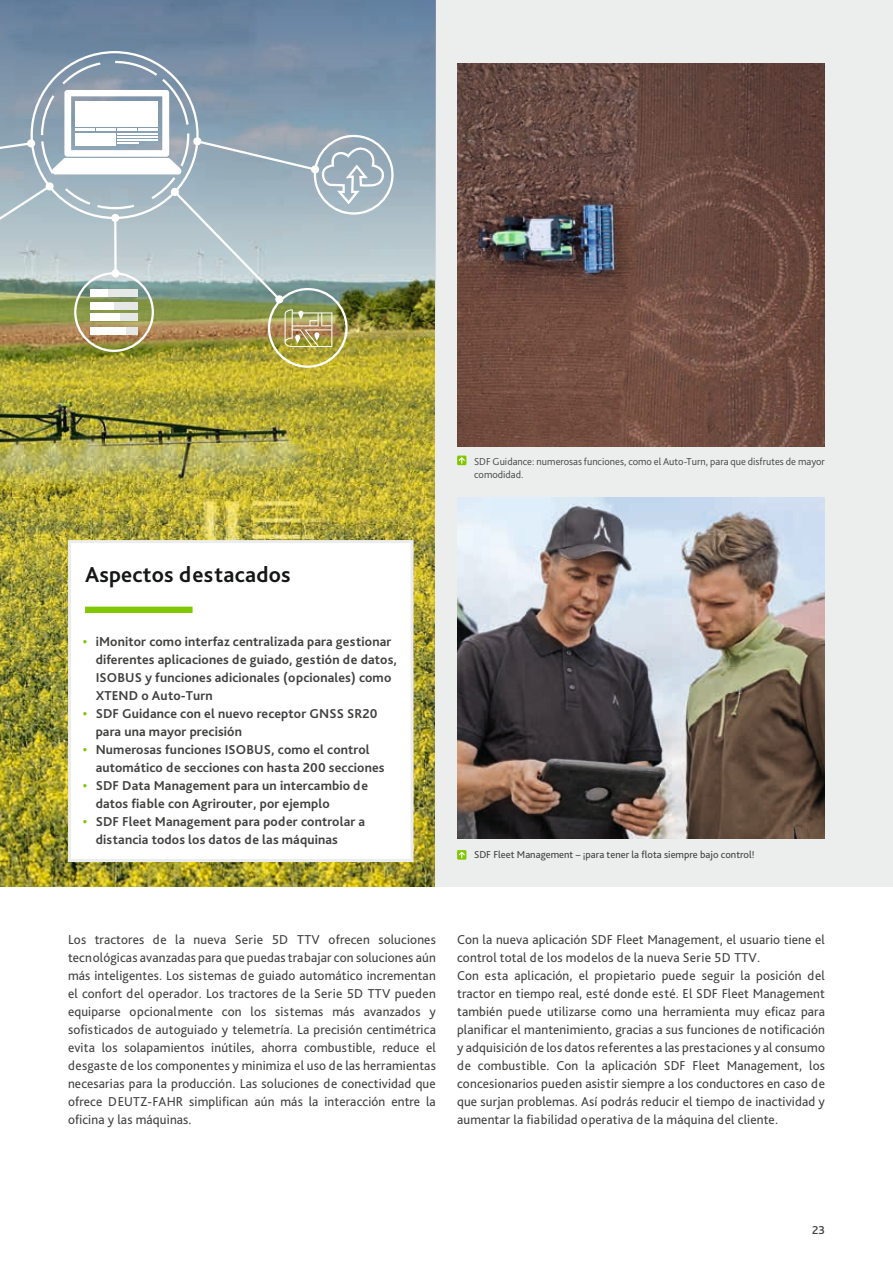
<style>
.page{position:relative;width:893px;height:1263px;background:#fff}
.page>*{position:absolute;margin:0;border:0;box-sizing:border-box;transform-origin:0 0}
.t1{font:700 22.5px "Bliss Pro";letter-spacing:.01em;color:#151616}
.t2{font:13.5px/18px "Bliss Pro";letter-spacing:.01em;color:#414140;text-align:justify}
.t3{font:700 13.5px/18px "Bliss Pro";letter-spacing:.01em;color:#414140}
.t4{font:500 12px "Bliss Pro";color:#414140}
.t5{font:300 10.5px/12.8px "Bliss Pro";color:#414140}
.t6{font:10.5px "Bliss Pro";color:#414140}
.s1{color:#80c700}
</style>
<div class="page">
<img style="left:0;top:363px;width:436px;height:524px">
<div style="left:436px;top:0;width:457px;height:887px;background:#eceded"></div>
<img style="left:457px;top:497px;width:368px;height:341px">
<img style="left:457px;top:64px;width:368px;height:382px">
<div style="left:68px;top:540px;width:346px;height:322px;background:#fff;border:3px solid #eceded"></div>
<svg style="left:0;top:0;width:436px;height:363px;background:#788e9c"></svg>
<img style="left:0;top:51px;width:394px;height:317px">
<div style="left:311px;top:165px;width:8px;height:8px;background:#fff;border-radius:50%"></div>
<div style="left:193px;top:137px;width:8px;height:8px;background:#fff;border-radius:50%"></div>
<div style="left:457px;top:850px;width:9px;height:10px;background:#80c700"></div>
<svg style="left:459px;top:852px;width:6px;height:6px"></svg>
<div style="left:85px;top:607px;width:108px;height:6px;background:#80c700"></div>
<div style="left:457px;top:456px;width:9px;height:9px;background:#80c700"></div>
<svg style="left:459px;top:457px;width:6px;height:7px"></svg>
<h1 class="t1" style="left:85px;top:560px;width:207px">Aspectos destacados</h1>
<p class="t3" style="left:96px;top:632px;width:303px;text-indent:-13px"><span class="s1">•</span> iMonitor como interfaz centralizada para gestionar diferentes aplicaciones de guiado, gestión de datos, ISOBUS y funciones adicionales (opcionales) como XTEND o Auto-Turn</p>
<p class="t3" style="left:96px;top:704px;width:283px;text-indent:-13px"><span class="s1">•</span> SDF Guidance con el nuevo receptor GNSS SR20 para una mayor precisión</p>
<p class="t3" style="left:96px;top:740px;width:290px;text-indent:-13px"><span class="s1">•</span> Numerosas funciones ISOBUS, como el control automático de secciones con hasta 200 secciones</p>
<p class="t3" style="left:96px;top:776px;width:274px;text-indent:-13px"><span class="s1">•</span> SDF Data Management para un intercambio de datos fiable con Agrirouter, por ejemplo</p>
<p class="t3" style="left:96px;top:812px;width:271px;text-indent:-13px"><span class="s1">•</span> SDF Fleet Management para poder controlar a distancia todos los datos de las máquinas</p>
<p class="t5" style="left:474px;top:455px;width:352px">SDF Guidance: numerosas funciones, como el Auto-Turn, para que disfrutes de mayor comodidad.</p>
<p class="t6" style="left:474px;top:848px;width:282px">SDF Fleet Management – ¡para tener la flota siempre bajo control!</p>
<p class="t2" style="left:68px;top:930px;width:369px">Los tractores de la nueva Serie 5D TTV ofrecen soluciones tecnológicas avanzadas para que puedas trabajar con soluciones aún más inteligentes. Los sistemas de guiado automático incrementan el confort del operador. Los tractores de la Serie 5D TTV pueden equiparse opcionalmente con los sistemas más avanzados y sofisticados de autoguiado y telemetría. La precisión centimétrica evita los solapamientos inútiles, ahorra combustible, reduce el desgaste de los componentes y minimiza el uso de las herramientas necesarias para la producción. Las soluciones de conectividad que ofrece DEUTZ-FAHR simplifican aún más la interacción entre la oficina y las máquinas.</p>
<p class="t2" style="left:457px;top:930px;width:369px;text-align:left">Con la nueva aplicación SDF Fleet Management, el usuario tiene el control total de los modelos de la nueva Serie 5D TTV.<br>Con esta aplicación, el propietario puede seguir la posición del tractor en tiempo real, esté donde esté. El SDF Fleet Management también puede utilizarse como una herramienta muy eficaz para planificar el mantenimiento, gracias a sus funciones de notificación y adquisición de los datos referentes a las prestaciones y al consumo de combustible. Con la aplicación SDF Fleet Management, los concesionarios pueden asistir siempre a los conductores en caso de que surjan problemas. Así podrás reducir el tiempo de inactividad y aumentar la fiabilidad operativa de la máquina del cliente.</p>
<p class="t4" style="left:812px;top:1222px;width:14px">23</p>
</div>
